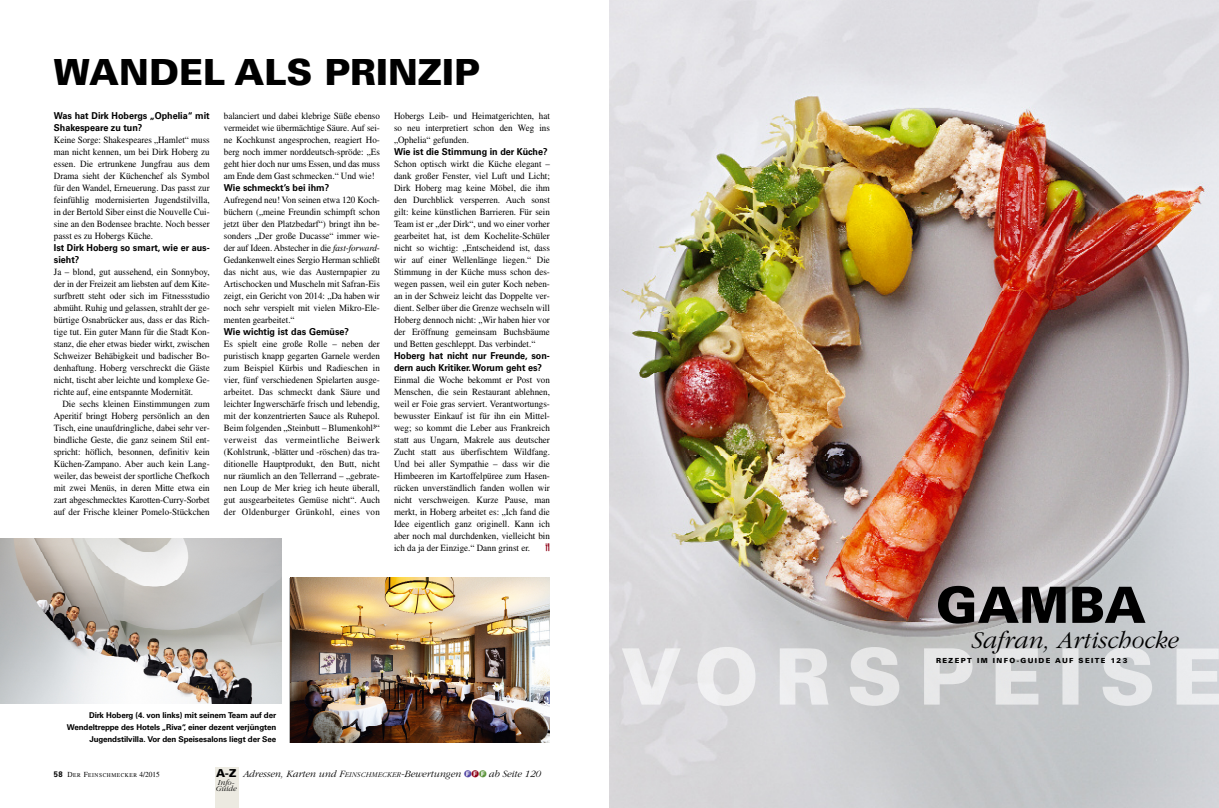
<style>
.page{position:relative;width:1219px;height:808px;background:#fff}
.page>*{position:absolute;margin:0;border:0;box-sizing:border-box;transform-origin:0 0}
.t1{font:900 50px "Univers LT Std";color:#000}
.t2{font:900 36px "Univers LT Std";color:#000}
.t3{font:italic 300 25px "ITC Garamond Std";color:#000}
.t4{font:italic 300 10px "ITC Garamond Std";color:#000}
.t5{font:9.5px/12px "Times";color:#000;text-align:justify;scale:.95 1}
.t6{font:700 9.5px/12px "Univers LT Std";color:#000;scale:.95 1}
.t7{font:9.5px "Pikt Out";color:#8e0016;scale:.95 1}
.t8{font:700 8px/12px "Univers LT Std";letter-spacing:-.01em;color:#000;text-align:right}
.t9{font:italic 300 8px/6px "ITC Garamond Std";color:#000}
.t10{font:900 7px "Univers LT Std";letter-spacing:.2em;color:#000}
.t11{font:5.8px "Times";letter-spacing:.1em;color:#000;scale:.95 1}
.s1{font-style:italic}
.s2{font-family:"Univers LT Std";font-weight:900;font-style:normal;font-size:11px}
.s3{font-size:7.5px}
.s4{font-family:"Pikt Out";font-weight:400;font-style:normal;font-size:7px;color:#5145a3}
.s5{font-family:"Pikt Out";font-weight:400;font-style:normal;font-size:7px;color:#8e0016}
.s6{font-family:"Pikt Out";font-weight:400;font-style:normal;font-size:7px;color:#5a933a}
.s7{font-family:"Univers LT Std";font-weight:700;font-size:8px}
.s8{font-size:7.7px}
</style>
<div class="page">
<img style="left:609px;top:0;width:610px;height:808px">
<div style="left:215px;top:767px;width:23px;height:41px;background:#eceae1"></div>
<img style="left:0;top:539px;width:281px;height:164px">
<img style="left:290px;top:578px;width:260px;height:165px">
<img style="left:622px;top:647px;width:597px;height:59px">
<h2 class="t2" style="left:54px;top:59px;width:428px">WANDEL ALS PRINZIP</h2>
<p class="t6" style="left:54px;top:110px;width:166px">Was hat Dirk Hobergs „Ophelia“ mit<br>Shakespeare zu tun?</p>
<p class="t5" style="left:54px;top:134px;width:166px">Keine Sorge: Shakespeares „Hamlet“ muss man nicht kennen, um bei Dirk Hoberg zu essen. Die ertrunkene Jungfrau aus dem Drama sieht der Küchenchef als Symbol für den Wandel, Erneuerung. Das passt zur feinfühlig modernisierten Jugendstilvilla, in der Bertold Siber einst die Nouvelle Cui&shy;sine an den Bodensee brachte. Noch besser passt es zu Hobergs Küche.</p>
<p class="t6" style="left:54px;top:242px;width:166px">Ist Dirk Hoberg so smart, wie er aus&shy;sieht?</p>
<p class="t5" style="left:54px;top:266px;width:166px">Ja – blond, gut aussehend, ein Sonnyboy, der in der Freizeit am liebsten auf dem Kite&shy;surfbrett steht oder sich im Fitnessstudio abmüht. Ruhig und gelassen, strahlt der ge&shy;bürtige Osnabrücker aus, dass er das Rich&shy;tige tut. Ein guter Mann für die Stadt Kon&shy;stanz, die eher etwas bieder wirkt, zwischen Schweizer Behäbigkeit und badischer Bo&shy;denhaftung. Hoberg verschreckt die Gäste nicht, tischt aber leichte und komplexe Ge&shy;richte auf, eine entspannte Modernität.</p>
<p class="t5" style="left:54px;top:398px;width:166px;text-indent:9px">Die sechs kleinen Einstimmungen zum Aperitif bringt Hoberg persönlich an den Tisch, eine unaufdringliche, dabei sehr ver&shy;bindliche Geste, die ganz seinem Stil ent&shy;spricht: höflich, besonnen, definitiv kein Küchen-Zampano. Aber auch kein Lang&shy;weiler, das beweist der sportliche Chefkoch mit zwei Menüs, in deren Mitte etwa ein zart abgeschmecktes Karotten-Curry-Sorbet auf der Frische kleiner Pomelo-Stückchen</p>
<p class="t5" style="left:224px;top:110px;width:166px">balanciert und dabei klebrige Süße ebenso vermeidet wie übermächtige Säure. Auf sei&shy;ne Kochkunst angesprochen, reagiert Ho&shy;berg noch immer norddeutsch-spröde: „Es geht hier doch nur ums Essen, und das muss am Ende dem Gast schmecken.“ Und wie!</p>
<p class="t6" style="left:224px;top:182px;width:112px">Wie schmeckt’s bei ihm?</p>
<p class="t5" style="left:224px;top:194px;width:166px">Aufregend neu! Von seinen etwa 120 Koch&shy;büchern („meine Freundin schimpft schon jetzt über den Platzbedarf“) bringt ihn be&shy;sonders „Der große Ducasse“ immer wie&shy;der auf Ideen. Abstecher in die <span class="s1">fast-forward</span>-Gedankenwelt eines Sergio Herman schließt das nicht aus, wie das Austernpapier zu Artischocken und Muscheln mit Safran-Eis zeigt, ein Gericht von 2014: „Da haben wir noch sehr verspielt mit vielen Mikro-Ele&shy;menten gearbeitet.“</p>
<p class="t6" style="left:224px;top:326px;width:133px">Wie wichtig ist das Gemüse?</p>
<p class="t5" style="left:224px;top:338px;width:166px">Es spielt eine große Rolle – neben der puristisch knapp gegarten Garnele werden zum Beispiel Kürbis und Radieschen in vier, fünf verschiedenen Spielarten ausge&shy;arbeitet. Das schmeckt dank Säure und leichter Ingwerschärfe frisch und lebendig, mit der konzentrierten Sauce als Ruhepol.<br>Beim folgenden „Steinbutt – Blumenkohl³“ verweist das vermeintliche Beiwerk (Kohlstrunk, -blätter und -röschen) das tra&shy;ditionelle Hauptprodukt, den Butt, nicht nur räumlich an den Tellerrand – „gebrate&shy;nen Loup de Mer krieg ich heute überall, gut ausgearbeitetes Gemüse nicht“. Auch der Oldenburger Grünkohl, eines von</p>
<p class="t5" style="left:394px;top:110px;width:166px">Hobergs Leib- und Heimatgerichten, hat so neu interpretiert schon den Weg ins „Ophelia“ gefunden.</p>
<p class="t6" style="left:394px;top:146px;width:163px">Wie ist die Stimmung in der Küche?</p>
<p class="t5" style="left:394px;top:158px;width:166px">Schon optisch wirkt die Küche elegant – dank großer Fenster, viel Luft und Licht; Dirk Hoberg mag keine Möbel, die ihm den Durchblick versperren. Auch sonst gilt: keine künstlichen Barrieren. Für sein Team ist er „der Dirk“, und wo einer vorher gearbeitet hat, ist dem Kochelite-Schüler nicht so wichtig: „Entscheidend ist, dass wir auf einer Wellenlänge liegen.“ Die Stimmung in der Küche muss schon des&shy;wegen passen, weil ein guter Koch neben&shy;an in der Schweiz leicht das Doppelte ver&shy;dient. Selber über die Grenze wechseln will Hoberg dennoch nicht: „Wir haben hier vor der Eröffnung gemeinsam Buchsbäume und Betten geschleppt. Das verbindet.“</p>
<p class="t6" style="left:394px;top:350px;width:166px">Hoberg hat nicht nur Freunde, son&shy;dern auch Kritiker.Worum geht es?</p>
<p class="t5" style="left:394px;top:374px;width:166px">Einmal die Woche bekommt er Post von Menschen, die sein Restaurant ablehnen, weil er Foie gras serviert. Verantwortungs&shy;bewusster Einkauf ist für ihn ein Mittel&shy;weg; so kommt die Leber aus Frankreich statt aus Ungarn, Makrele aus deutscher Zucht statt aus überfischtem Wildfang.<br>Und bei aller Sympathie – dass wir die Himbeeren im Kartoffelpüree zum Hasen&shy;rücken unverständlich fanden wollen wir nicht verschweigen. Kurze Pause, man merkt, in Hoberg arbeitet es: „Ich fand die Idee eigentlich ganz originell. Kann ich aber noch mal durchdenken, vielleicht bin ich da ja der Einzige.“ Dann grinst er.</p>
<p class="t7" style="left:545px;top:542px;width:6px">r</p>
<p class="t8" style="left:67px;top:710px;width:211px">Dirk Hoberg (4. von links) mit seinem Team auf der<br>Wendeltreppe des Hotels „Riva“, einer dezent verjüngten<br>Jugendstilvilla. Vor den Speisesalons liegt der See</p>
<p class="t4" style="left:216px;top:770px;width:326px"><span class="s2">A-Z</span> Adressen, Karten und F<span class="s3">EINSCHMECKER</span>-Bewertungen <span class="s4">f</span><span class="s5">f</span><span class="s6">f</span> ab Seite 120</p>
<p class="t9" style="left:216px;top:780px;width:22px">Info-<br>Guide</p>
<p class="t11" style="left:54px;top:773px;width:113px"><span class="s7">58</span> <span class="s8">D</span>ER <span class="s8">F</span>EINSCHMECKER <span class="s8">4/2015</span></p>
<h1 class="t1" style="left:936px;top:587px;width:212px">GAMBA</h1>
<h3 class="t3" style="left:971px;top:630px;width:209px">Safran, Artischocke</h3>
<p class="t10" style="left:936px;top:658px;width:193px">REZEPT IM INFO-GUIDE AUF SEITE 123</p>
</div>
